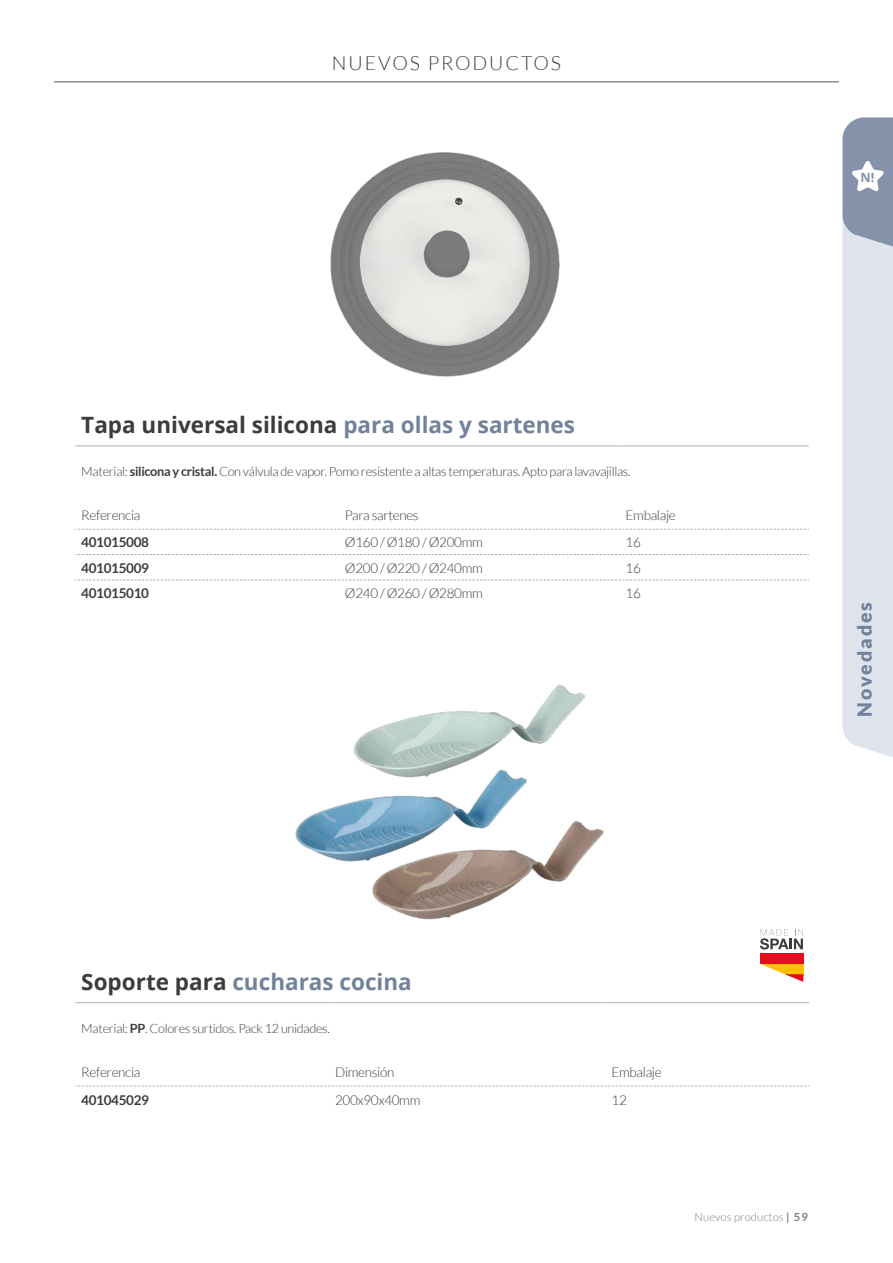
<style>
.page{position:relative;width:893px;height:1263px;background:#fff}
.page>*{position:absolute;margin:0;border:0;box-sizing:border-box;transform-origin:0 0}
.t1{font:700 22.5px "Open Sans";color:#3c3c3b}
.t2{font:700 22.5px "Open Sans";color:#71829a}
.t3{font:300 19.5px "Lato";letter-spacing:.1em;color:#3c3c3b}
.t4{font:900 19.5px "Lato";letter-spacing:.1em;color:#71829a}
.t5{font:300 13.5px "Lato";letter-spacing:-.025em;color:#3c3c3b}
.t6{font:700 13.5px "Lato";letter-spacing:-.025em;color:#3c3c3b}
.t7{font:300 12.75px "Lato";letter-spacing:-.025em;color:#3c3c3b}
.t8{font:700 12.75px "Open Sans";color:#8493a9}
.t9{font:300 11.25px "Lato";letter-spacing:.01em;color:#7e7e7d}
.s1{color:#71829a}
.s2{font-weight:700}
.s3{color:#3c3c3b}
</style>
<div class="page">
<hr style="left:54px;top:82px;width:785px;height:1px;background:#575756">
<svg style="left:842px;top:117px;width:51px;height:640px;background:#d1d6e0"></svg>
<img style="left:330px;top:152px;width:230px;height:225px">
<hr style="left:75px;top:445px;width:264px;height:1px;background:#b3b2b2">
<hr style="left:339px;top:445px;width:281px;height:1px;background:#b3b2b2">
<hr style="left:620px;top:445px;width:189px;height:1px;background:#b3b2b2">
<svg style="left:75px;top:529px;width:734px;height:1px"></svg>
<svg style="left:75px;top:554px;width:734px;height:1px"></svg>
<svg style="left:75px;top:580px;width:734px;height:1px"></svg>
<img style="left:295px;top:684px;width:309px;height:236px">
<svg style="left:75px;top:1085px;width:734px;height:1px"></svg>
<hr style="left:75px;top:1002px;width:254px;height:1px;background:#b3b2b2">
<hr style="left:329px;top:1002px;width:276px;height:1px;background:#b3b2b2">
<hr style="left:605px;top:1002px;width:204px;height:1px;background:#b3b2b2">
<svg style="left:760px;top:929px;width:43px;height:20px"></svg>
<div style="left:760px;top:953px;width:43px;height:11px;background:#e40f1e"></div>
<svg style="left:760px;top:959px;width:44px;height:23px"></svg>
<h2 class="t3" style="left:332px;top:52px;width:231px">NUEVOS PRODUCTOS</h2>
<h1 class="t1" style="left:81px;top:409px;width:495px">Tapa universal silicona <span class="s1">para ollas y sartenes</span></h1>
<p class="t7" style="left:81px;top:464px;width:551px">Material: <span class="s2">silicona y cristal.</span> Con válvula de vapor. Pomo resistente a altas temperaturas. Apto para lavavajillas.</p>
<p class="t5" style="left:81px;top:508px;width:61px">Referencia</p>
<p class="t5" style="left:345px;top:508px;width:75px">Para sartenes</p>
<p class="t5" style="left:626px;top:508px;width:52px">Embalaje</p>
<p class="t6" style="left:81px;top:535px;width:69px">401015008</p>
<p class="t5" style="left:345px;top:535px;width:139px">Ø160 / Ø180 / Ø200mm</p>
<p class="t5" style="left:626px;top:535px;width:17px">16</p>
<p class="t6" style="left:81px;top:560px;width:69px">401015009</p>
<p class="t5" style="left:345px;top:561px;width:139px">Ø200 / Ø220 / Ø240mm</p>
<p class="t5" style="left:626px;top:561px;width:17px">16</p>
<p class="t6" style="left:81px;top:585px;width:69px">401015010</p>
<p class="t5" style="left:345px;top:586px;width:139px">Ø240 / Ø260 / Ø280mm</p>
<p class="t5" style="left:626px;top:586px;width:17px">16</p>
<p class="t8" style="left:860px;top:168px;width:15px">N!</p>
<h2 class="t4" style="left:853px;top:716px;width:116px;rotate:-90deg">Novedades</h2>
<h1 class="t2" style="left:81px;top:966px;width:332px"><span class="s3">Soporte para</span> cucharas cocina</h1>
<p class="t7" style="left:81px;top:1021px;width:250px">Material: <span class="s2">PP</span>. Colores surtidos. Pack 12 unidades.</p>
<p class="t5" style="left:81px;top:1064px;width:61px">Referencia</p>
<p class="t5" style="left:335px;top:1064px;width:61px">Dimensión</p>
<p class="t5" style="left:611px;top:1064px;width:52px">Embalaje</p>
<p class="t6" style="left:81px;top:1093px;width:69px">401045029</p>
<p class="t5" style="left:335px;top:1093px;width:87px">200x90x40mm</p>
<p class="t5" style="left:611px;top:1093px;width:17px">12</p>
<p class="t9" style="left:694px;top:1211px;width:115px">Nuevos productos <span class="s2">| 59</span></p>
</div>
